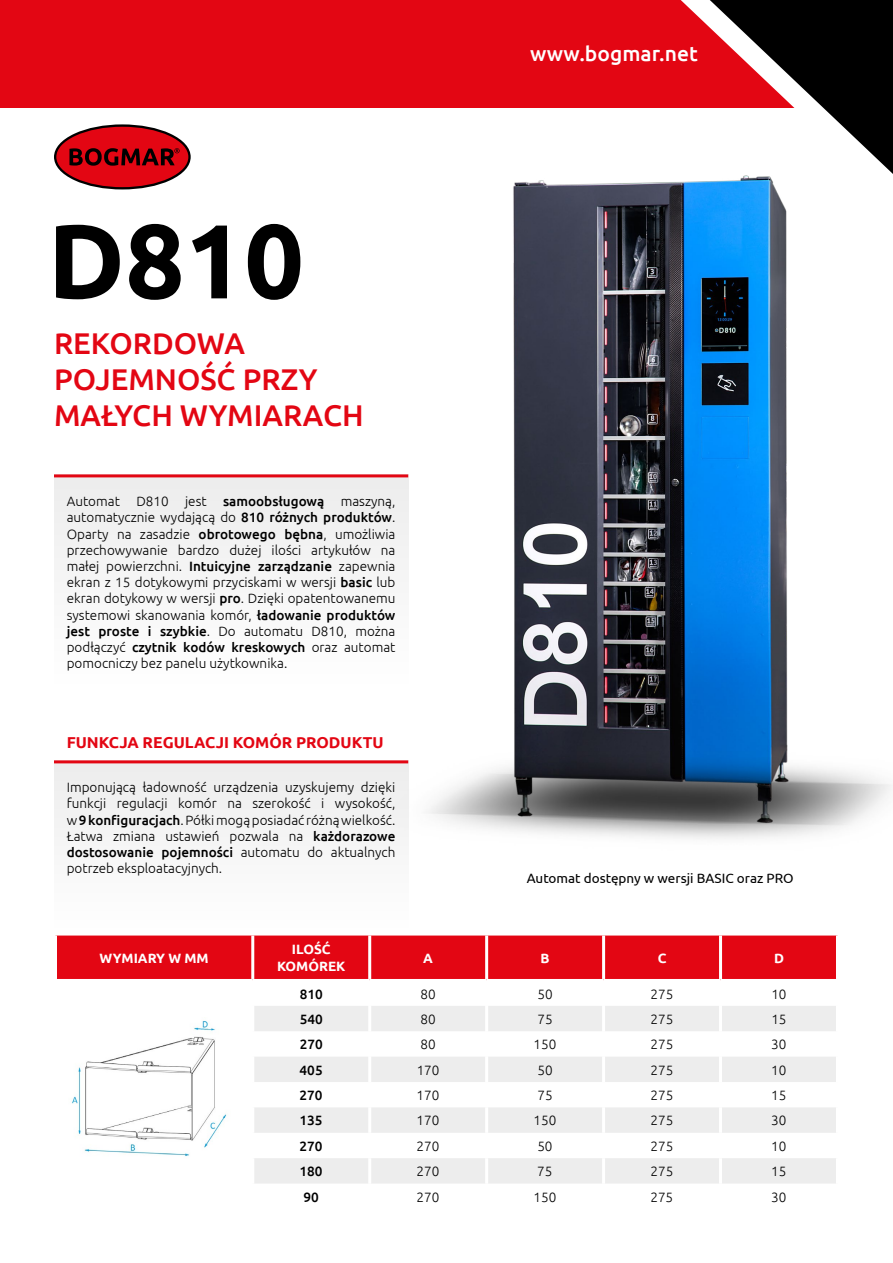
<style>
.page{position:relative;width:893px;height:1263px;background:#fff}
.page>*{position:absolute;margin:0;border:0;box-sizing:border-box;transform-origin:0 0}
.t1{font:700 105px "Ubuntu";color:#000}
.t2{font:500 30px/36px "Ubuntu";color:#e30613}
.t3{font:500 21px "Ubuntu";color:#fff}
.t4{font:700 15.75px "Ubuntu";color:#e30613}
.t5{font:300 13.5px/16.2px "Ubuntu";color:#000;text-align:justify}
.t6{font:13.5px "Ubuntu";color:#000}
.t7{font:700 13.5px/16.2px "Ubuntu";color:#fff;text-align:center}
.t8{font:500 13.5px "Ubuntu";color:#000}
.s1{font-weight:500}
</style>
<div class="page">
<div style="left:0;top:0;width:893px;height:108px;background:#e30613"></div>
<svg style="left:681px;top:0;width:212px;height:174px"></svg>
<div style="left:54px;top:760px;width:354px;height:168px;background:#f6f6f6"></div>
<hr style="left:54px;top:760px;width:354px;height:3px;background:#e30613">
<div style="left:54px;top:474px;width:354px;height:210px;background:#f5f5f5"></div>
<hr style="left:54px;top:474px;width:354px;height:3px;background:#e30613">
<div style="left:57px;top:935px;width:779px;height:44px;background:#e30613"></div>
<svg style="left:254px;top:1006px;width:582px;height:177px;fill:#ededed"></svg>
<hr style="left:368px;top:1006px;width:3px;height:25px;background:#fff">
<hr style="left:485px;top:1006px;width:3px;height:25px;background:#fff">
<hr style="left:602px;top:1006px;width:3px;height:25px;background:#fff">
<hr style="left:368px;top:1031px;width:3px;height:26px;background:#fff">
<hr style="left:485px;top:1031px;width:3px;height:26px;background:#fff">
<hr style="left:602px;top:1031px;width:3px;height:26px;background:#fff">
<hr style="left:368px;top:1057px;width:3px;height:25px;background:#fff">
<hr style="left:485px;top:1057px;width:3px;height:25px;background:#fff">
<hr style="left:602px;top:1057px;width:3px;height:25px;background:#fff">
<hr style="left:368px;top:1082px;width:3px;height:25px;background:#fff">
<hr style="left:485px;top:1082px;width:3px;height:25px;background:#fff">
<hr style="left:602px;top:1082px;width:3px;height:25px;background:#fff">
<hr style="left:368px;top:1107px;width:3px;height:26px;background:#fff">
<hr style="left:485px;top:1107px;width:3px;height:26px;background:#fff">
<hr style="left:602px;top:1107px;width:3px;height:26px;background:#fff">
<hr style="left:719px;top:1006px;width:3px;height:25px;background:#fff">
<hr style="left:719px;top:1031px;width:3px;height:26px;background:#fff">
<hr style="left:719px;top:1057px;width:3px;height:25px;background:#fff">
<hr style="left:719px;top:1082px;width:3px;height:25px;background:#fff">
<hr style="left:719px;top:1107px;width:3px;height:26px;background:#fff">
<hr style="left:251px;top:935px;width:3px;height:44px;background:#fff">
<hr style="left:368px;top:935px;width:3px;height:44px;background:#fff">
<hr style="left:485px;top:935px;width:3px;height:44px;background:#fff">
<hr style="left:602px;top:935px;width:3px;height:44px;background:#fff">
<hr style="left:719px;top:935px;width:3px;height:44px;background:#fff">
<hr style="left:368px;top:1158px;width:3px;height:25px;background:#fff">
<hr style="left:485px;top:1158px;width:3px;height:25px;background:#fff">
<hr style="left:602px;top:1158px;width:3px;height:25px;background:#fff">
<hr style="left:719px;top:1158px;width:3px;height:25px;background:#fff">
<hr style="left:368px;top:1133px;width:3px;height:25px;background:#fff">
<hr style="left:485px;top:1133px;width:3px;height:25px;background:#fff">
<hr style="left:602px;top:1133px;width:3px;height:25px;background:#fff">
<hr style="left:719px;top:1133px;width:3px;height:25px;background:#fff">
<img style="left:72px;top:1021px;width:155px;height:135px">
<svg style="left:54px;top:124px;width:137px;height:65px"></svg>
<img style="left:393px;top:175px;width:499px;height:664px">
<h1 class="t1" style="left:48px;top:197px;width:258px">D810</h1>
<h2 class="t2" style="left:54px;top:324px;width:311px">REKORDOWA<br>POJEMNOŚĆ PRZY<br>MAŁYCH WYMIARACH</h2>
<p class="t5" style="left:67px;top:493px;width:330px">Automat D810 jest <span class="s1">samoobsługową</span> maszyną, automatycznie wydającą do <span class="s1">810 różnych produktów</span>.<br>Oparty na zasadzie <span class="s1">obrotowego bębna</span>, umożliwia przechowywanie bardzo dużej ilości artykułów na małej powierzchni. <span class="s1">Intuicyjne zarządzanie</span> zapewnia ekran z 15 dotykowymi przyciskami w wersji <span class="s1">basic</span> lub ekran dotykowy w wersji <span class="s1">pro</span>. Dzięki opatentowanemu systemowi skanowania komór, <span class="s1">ładowanie produktów jest proste i szybkie</span>. Do automatu D810, można podłączyć <span class="s1">czytnik kodów kreskowych</span> oraz automat pomocniczy bez panelu użytkownika.</p>
<p class="t4" style="left:67px;top:733px;width:318px">FUNKCJA REGULACJI KOMÓR PRODUKTU</p>
<p class="t5" style="left:67px;top:779px;width:330px">Imponującą ładowność urządzenia uzyskujemy dzięki funkcji regulacji komór na szerokość i wysokość, w <span class="s1">9 konfiguracjach</span>. Półki mogą posiadać różną wielkość.<br>Łatwa zmiana ustawień pozwala na <span class="s1">każdorazowe dostosowanie pojemności</span> automatu do aktualnych potrzeb eksploatacyjnych.</p>
<h3 class="t3" style="left:530px;top:41px;width:169px">www.bogmar.net</h3>
<p class="t6" style="left:527px;top:870px;width:268px">Automat dostępny w wersji BASIC oraz PRO</p>
<p class="t7" style="left:100px;top:949px;width:111px">WYMIARY W MM</p>
<p class="t7" style="left:277px;top:941px;width:70px">ILOŚĆ<br>KOMÓREK</p>
<p class="t7" style="left:423px;top:949px;width:11px">A</p>
<p class="t7" style="left:541px;top:949px;width:11px">B</p>
<p class="t7" style="left:658px;top:949px;width:10px">C</p>
<p class="t7" style="left:774px;top:949px;width:11px">D</p>
<p class="t8" style="left:300px;top:986px;width:25px">810</p>
<p class="t5" style="left:421px;top:986px;width:17px">80</p>
<p class="t5" style="left:537px;top:986px;width:17px">50</p>
<p class="t5" style="left:651px;top:986px;width:24px">275</p>
<p class="t5" style="left:771px;top:986px;width:17px">10</p>
<p class="t8" style="left:300px;top:1010px;width:25px">540</p>
<p class="t5" style="left:421px;top:1010px;width:17px">80</p>
<p class="t5" style="left:537px;top:1010px;width:17px">75</p>
<p class="t5" style="left:651px;top:1010px;width:24px">275</p>
<p class="t5" style="left:771px;top:1010px;width:17px">15</p>
<p class="t8" style="left:300px;top:1036px;width:25px">270</p>
<p class="t5" style="left:420px;top:1036px;width:17px">80</p>
<p class="t5" style="left:534px;top:1036px;width:24px">150</p>
<p class="t5" style="left:651px;top:1036px;width:24px">275</p>
<p class="t5" style="left:771px;top:1036px;width:17px">30</p>
<p class="t8" style="left:300px;top:1061px;width:25px">405</p>
<p class="t5" style="left:417px;top:1061px;width:24px">170</p>
<p class="t5" style="left:537px;top:1061px;width:17px">50</p>
<p class="t5" style="left:650px;top:1061px;width:24px">275</p>
<p class="t5" style="left:771px;top:1061px;width:17px">10</p>
<p class="t8" style="left:300px;top:1087px;width:25px">270</p>
<p class="t5" style="left:417px;top:1087px;width:24px">170</p>
<p class="t5" style="left:537px;top:1087px;width:17px">75</p>
<p class="t5" style="left:650px;top:1087px;width:24px">275</p>
<p class="t5" style="left:771px;top:1087px;width:17px">15</p>
<p class="t8" style="left:300px;top:1112px;width:25px">135</p>
<p class="t5" style="left:417px;top:1112px;width:24px">170</p>
<p class="t5" style="left:534px;top:1112px;width:24px">150</p>
<p class="t5" style="left:650px;top:1112px;width:24px">275</p>
<p class="t5" style="left:771px;top:1112px;width:17px">30</p>
<p class="t8" style="left:300px;top:1137px;width:25px">270</p>
<p class="t5" style="left:417px;top:1137px;width:24px">270</p>
<p class="t5" style="left:537px;top:1137px;width:17px">50</p>
<p class="t5" style="left:650px;top:1137px;width:24px">275</p>
<p class="t5" style="left:771px;top:1137px;width:17px">10</p>
<p class="t8" style="left:300px;top:1163px;width:25px">180</p>
<p class="t5" style="left:417px;top:1163px;width:24px">270</p>
<p class="t5" style="left:537px;top:1163px;width:17px">75</p>
<p class="t5" style="left:650px;top:1163px;width:24px">275</p>
<p class="t5" style="left:771px;top:1163px;width:17px">15</p>
<p class="t8" style="left:303px;top:1188px;width:17px">90</p>
<p class="t5" style="left:417px;top:1188px;width:24px">270</p>
<p class="t5" style="left:533px;top:1188px;width:24px">150</p>
<p class="t5" style="left:650px;top:1188px;width:24px">275</p>
<p class="t5" style="left:771px;top:1188px;width:17px">30</p>
</div>
